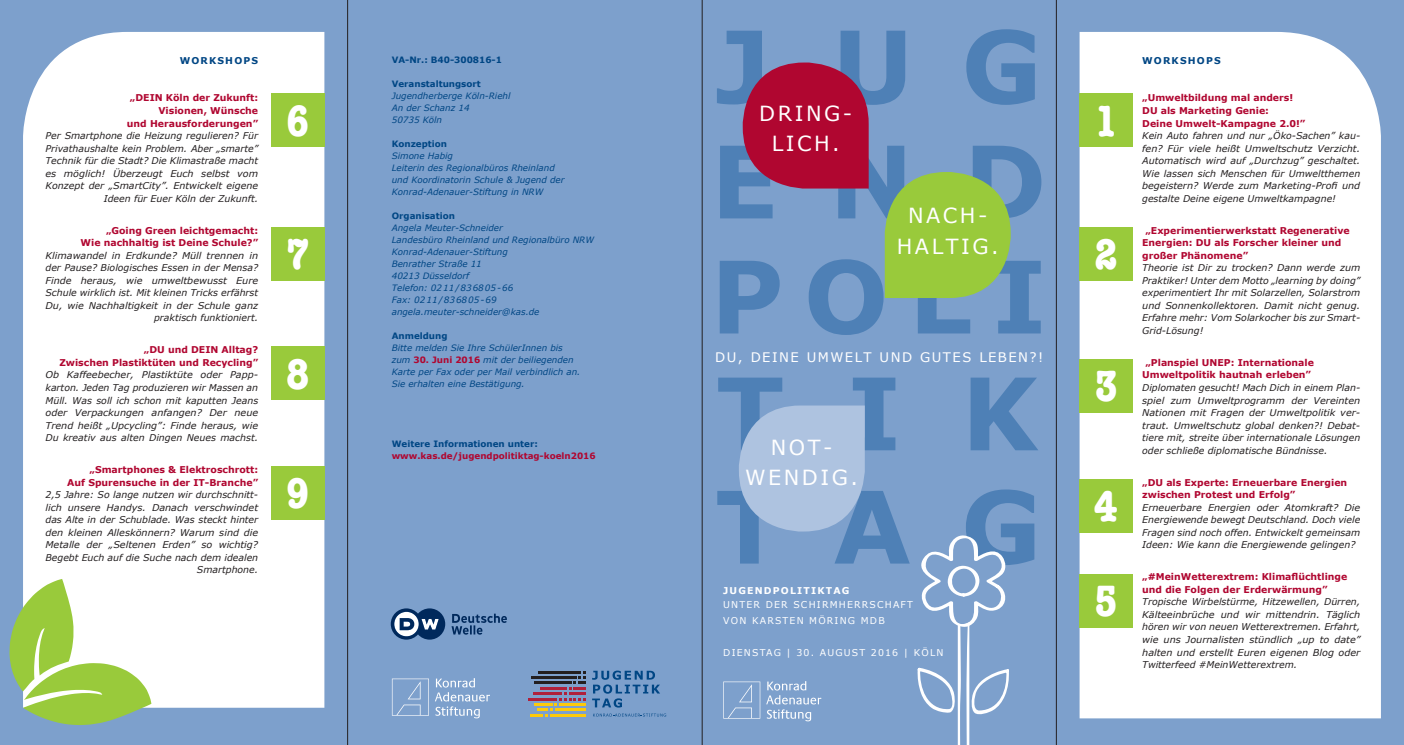
<style>
.page{position:relative;width:1404px;height:745px;background:#fff}
.page>*{position:absolute;margin:0;border:0;box-sizing:border-box;transform-origin:0 0}
.t1{font:700 condensed 45px/94.8px "American Typewriter";color:#fff}
.t2{font:20.75px/30.5px "Verdana";letter-spacing:.12em;color:#fff;text-align:center}
.t3{font:13.12px "Verdana";letter-spacing:.11em;color:#fff}
.t4{font:italic 9.38px/12.5px "Verdana";color:#231f20;text-align:justify}
.t5{font:700 9.38px/12.5px "Verdana";color:#b00630}
.t6{font:9.38px/16px "Verdana";letter-spacing:.125em;color:#fff}
.t7{font:700 9.38px "Verdana";letter-spacing:.125em;color:#004684}
.t8{font:700 9.38px "Verdana";letter-spacing:.125em;color:#fff}
.t9{font:italic 8.75px/12px "Verdana";color:#004684}
.t10{font:700 8.75px "Verdana";color:#004684}
.t11{font:700 8.75px "Verdana";color:#b00630}
.s1{font-weight:700;font-style:normal;color:#b00630}
</style>
<div class="page">
<div style="left:0;top:0;width:1403px;height:744px;background:#7da0cc"></div>
<div style="left:23px;top:32px;width:301px;height:675px;background:#fff"></div>
<svg style="left:392px;top:678px;width:37px;height:37px"></svg>
<svg style="left:435px;top:678px;width:55px;height:40px"></svg>
<div style="left:1079px;top:32px;width:301px;height:686px;background:#fff"></div>
<div style="left:1079px;top:94px;width:53px;height:53px;background:#99ca3b"></div>
<div style="left:1079px;top:227px;width:53px;height:53px;background:#99ca3b"></div>
<div style="left:1079px;top:359px;width:53px;height:53px;background:#99ca3b"></div>
<div style="left:1079px;top:479px;width:53px;height:53px;background:#99ca3b"></div>
<div style="left:1079px;top:573px;width:53px;height:53px;background:#99ca3b"></div>
<div style="left:271px;top:94px;width:53px;height:53px;background:#99ca3b"></div>
<div style="left:271px;top:227px;width:53px;height:53px;background:#99ca3b"></div>
<div style="left:271px;top:346px;width:53px;height:54px;background:#99ca3b"></div>
<div style="left:271px;top:466px;width:53px;height:53px;background:#99ca3b"></div>
<svg style="left:593px;top:713px;width:73px;height:3px"></svg>
<svg style="left:592px;top:670px;width:68px;height:37px"></svg>
<hr style="left:528px;top:697px;width:29px;height:3px;background:#b0203b">
<svg style="left:530px;top:671px;width:55px;height:45px"></svg>
<svg style="left:451px;top:613px;width:55px;height:21px"></svg>
<svg style="left:391px;top:608px;width:54px;height:31px"></svg>
<hr style="left:347px;top:0;width:1px;height:744px;background:#231f20">
<hr style="left:702px;top:0;width:1px;height:744px;background:#231f20">
<hr style="left:1056px;top:0;width:1px;height:744px;background:#231f20">
<svg style="left:717px;top:377px;width:321px;height:367px"></svg>
<svg style="left:717px;top:29px;width:324px;height:306px"></svg>
<svg style="left:9px;top:578px;width:142px;height:146px"></svg>
<p class="t7" style="left:180px;top:54px;width:80px">Workshops</p>
<p class="t5" style="left:127px;top:91px;width:133px;text-align:right">Köln der Zukunft:<br>Visionen, Wünsche<br>und Herausforderungen”</p>
<p class="t4" style="left:45px;top:129px;width:214px;text-align:right">Per Smartphone die Heizung regulieren? Für Privathaushalte kein Problem. Aber „smarte” Technik für die Stadt? Die Klimastraße macht es möglich! Überzeugt Euch selbst vom Konzept der „SmartCity”. Entwickelt eigene Ideen für Euer Köln der Zukunft.</p>
<p class="t5" style="left:81px;top:223px;width:179px;text-align:right">„Going Green leichtgemacht:<br>Wie nachhaltig ist Deine Schule?”</p>
<p class="t4" style="left:45px;top:248px;width:214px;text-align:right">Klimawandel in Erdkunde? Müll trennen in der Pause? Biologisches Essen in der Mensa?<br>Finde heraus, wie umweltbewusst Eure Schule wirklich ist. Mit kleinen Tricks erfährst Du, wie Nachhaltigkeit in der Schule ganz praktisch funktioniert.</p>
<p class="t5" style="left:144px;top:343px;width:14px">„DU</p>
<p class="t5" style="left:168px;top:343px;width:31px">und DEIN</p>
<p class="t5" style="left:130px;top:91px;width:13px">„DEIN</p>
<p class="t5" style="left:59px;top:343px;width:200px;text-align:right">Alltag?<br>Zwischen Plastiktüten und Recycling”</p>
<p class="t4" style="left:45px;top:368px;width:214px">Ob Kaffeebecher, Plastiktüte oder Papp&shy;karton. Jeden Tag produzieren wir Massen an Müll. Was soll ich schon mit kaputten Jeans oder Verpackungen anfangen? Der neue Trend heißt „Upcycling”: Finde heraus, wie Du kreativ aus alten Dingen Neues machst.</p>
<p class="t5" style="left:67px;top:463px;width:192px;text-align:right">„Smartphones &amp; E lektroschrott:<br>Auf Spurensuche in der IT-Branche”</p>
<p class="t4" style="left:45px;top:488px;width:214px;text-align:right">2,5 Jahre: So lange nutzen wir durchschnitt&shy;lich unsere Handys. Danach verschwindet das Alte in der Schublade. Was steckt hinter den kleinen Alleskönnern? Warum sind die Metalle der „Seltenen Erden” so wichtig?<br>Begebt Euch auf die Suche nach dem idealen Smartphone.</p>
<h1 class="t1" style="left:286px;top:73px;width:24px">6</h1>
<h1 class="t1" style="left:286px;top:206px;width:24px">7</h1>
<h1 class="t1" style="left:286px;top:325px;width:24px">8</h1>
<h1 class="t1" style="left:286px;top:445px;width:24px">9</h1>
<p class="t10" style="left:392px;top:55px;width:112px">VA-N r.: B40-300816-1</p>
<p class="t10" style="left:392px;top:79px;width:91px">Veranstaltungsort</p>
<p class="t9" style="left:392px;top:90px;width:120px">Jugendherberge Köln-Riehl<br>An der Schanz 14<br>50735 Köln</p>
<p class="t10" style="left:392px;top:138px;width:57px">Konzeption</p>
<p class="t9" style="left:392px;top:150px;width:174px">Simone Habig<br>Leiterin des Regionalbüros Rheinland und Koordinatorin Schule &amp; Jugend der<br>Konrad-Adenauer-Stiftung in NRW</p>
<p class="t10" style="left:392px;top:210px;width:65px">Organisation</p>
<p class="t9" style="left:392px;top:221px;width:204px">Angela Meuter-Schneider<br>Landesbüro Rheinland und Regionalbüro NRW<br>Konrad-Adenauer-Stiftung<br>Benrather Straße 11<br>40213 Düsseldorf<br>Telefon: 0211/836805-66<br>Fax: 0211/836805-69 angela.meuter-schneider@kas.de</p>
<p class="t10" style="left:392px;top:330px;width:57px">Anmeldung</p>
<p class="t9" style="left:392px;top:341px;width:190px">Bitte melden Sie Ihre SchülerInnen bis zum <span class="s1">30. Juni 2016</span> mit der beiliegenden Karte per Fax oder per Mail verbindlich an.<br>Sie erhalten eine Bestätigung.</p>
<p class="t10" style="left:392px;top:437px;width:148px">Weitere Informationen unter:</p>
<p class="t11" style="left:392px;top:449px;width:205px">www.kas.de/jugendpolitiktag-koeln2016</p>
<h2 class="t2" style="left:759px;top:97px;width:17px">DRING</h2>
<h2 class="t2" style="left:842px;top:97px;width:11px">-</h2>
<h2 class="t2" style="left:771px;top:127px;width:15px">LICH</h2>
<h2 class="t2" style="left:832px;top:127px;width:9px">.</h2>
<h2 class="t2" style="left:896px;top:200px;width:103px">NACH-<br>HALTIG.</h2>
<h3 class="t3" style="left:715px;top:349px;width:330px">DU, DEINE U MWELT UND GUTES LEBEN?!</h3>
<h2 class="t2" style="left:770px;top:431px;width:17px">NOT</h2>
<h2 class="t2" style="left:823px;top:431px;width:11px">-</h2>
<h2 class="t2" style="left:745px;top:461px;width:18px">WENDIG</h2>
<h2 class="t2" style="left:850px;top:461px;width:9px">.</h2>
<p class="t8" style="left:723px;top:583px;width:128px">Jugendpolitiktag</p>
<p class="t6" style="left:723px;top:595px;width:191px">UNTER DER SCHIRMHERRSCHAFT<br>VON KARSTEN MÖRING M DB</p>
<p class="t6" style="left:723px;top:643px;width:222px">DIENSTAG | 30. AUGUST 2016 | KÖLN</p>
<h1 class="t1" style="left:1094px;top:73px;width:24px">1</h1>
<h1 class="t1" style="left:1094px;top:206px;width:24px">2</h1>
<h1 class="t1" style="left:1094px;top:338px;width:24px">3</h1>
<h1 class="t1" style="left:1094px;top:457px;width:24px">4<br>5</h1>
<p class="t7" style="left:1142px;top:54px;width:80px">Workshops</p>
<p class="t5" style="left:1142px;top:91px;width:152px">„U mweltbildung mal anders!<br>DU</p>
<p class="t5" style="left:1142px;top:104px;width:165px;text-indent:19px">als Marketing Genie:<br>Deine U mwelt-Kampagne 2.0!”</p>
<p class="t4" style="left:1142px;top:129px;width:219px">Kein Auto fahren und nur „Öko-Sachen” kau&shy;fen? Für viele heißt Umweltschutz Verzicht.<br>Automatisch wird auf „Durchzug” geschaltet.<br>Wie lassen sich Menschen für Umweltthemen begeistern? Werde zum Marketing-Profi und gestalte Deine eigene Umweltkampagne!</p>
<p class="t5" style="left:1142px;top:223px;width:209px;text-indent:3px">„Experimentierwerkstatt Regenerative<br>Energien: DU</p>
<p class="t5" style="left:1142px;top:236px;width:201px;text-indent:72px">als Forscher kleiner und großer Phänomene”</p>
<p class="t4" style="left:1142px;top:261px;width:219px">Theorie ist Dir zu trocken? Dann werde zum Praktiker! Unter dem Motto „learning by doing” experimentiert Ihr mit Solarzellen, Solarstrom und Sonnenkollektoren. Damit nicht genug.<br>Erfahre mehr: Vom Solarkocher bis zur Smart-Grid-Lösung!</p>
<p class="t5" style="left:1145px;top:356px;width:65px">„Planspiel UNEP</p>
<p class="t5" style="left:1142px;top:356px;width:173px;text-indent:89px">: Internationale<br>U mweltpolitik hautnah erleben”</p>
<p class="t4" style="left:1142px;top:381px;width:219px">Diplomaten gesucht! Mach Dich in einem Plan&shy;spiel zum Umweltprogramm der Vereinten Nationen mit Fragen der Umweltpolitik ver&shy;traut. Umweltschutz global denken?! Debat&shy;tiere mit, streite über internationale Lösungen oder schließe diplomatische Bündnisse.</p>
<p class="t5" style="left:1142px;top:475px;width:14px">„DU</p>
<p class="t5" style="left:1142px;top:475px;width:206px;text-indent:24px">als Experte: Erneuerbare Energien zwischen Protest und E rfolg”</p>
<p class="t4" style="left:1142px;top:500px;width:219px">Erneuerbare Energien oder Atomkraft? Die Energiewende bewegt Deutschland. Doch viele Fragen sind noch offen. Entwickelt gemeinsam Ideen: Wie kann die Energiewende gelingen?</p>
<p class="t5" style="left:1142px;top:570px;width:207px">„#MeinWetterextrem: Klimaflüchtlinge und die Folgen der Erderwärmung”</p>
<p class="t4" style="left:1142px;top:595px;width:219px">Tropische Wirbelstürme, Hitzewellen, Dürren, Kälteeinbrüche und wir mittendrin. Täglich hören wir von neuen Wetterextremen. Erfahrt, wie uns Journalisten stündlich „up to date” halten und erstellt Euren eigenen Blog oder Twitterfeed #MeinWetterextrem.</p>
</div>
